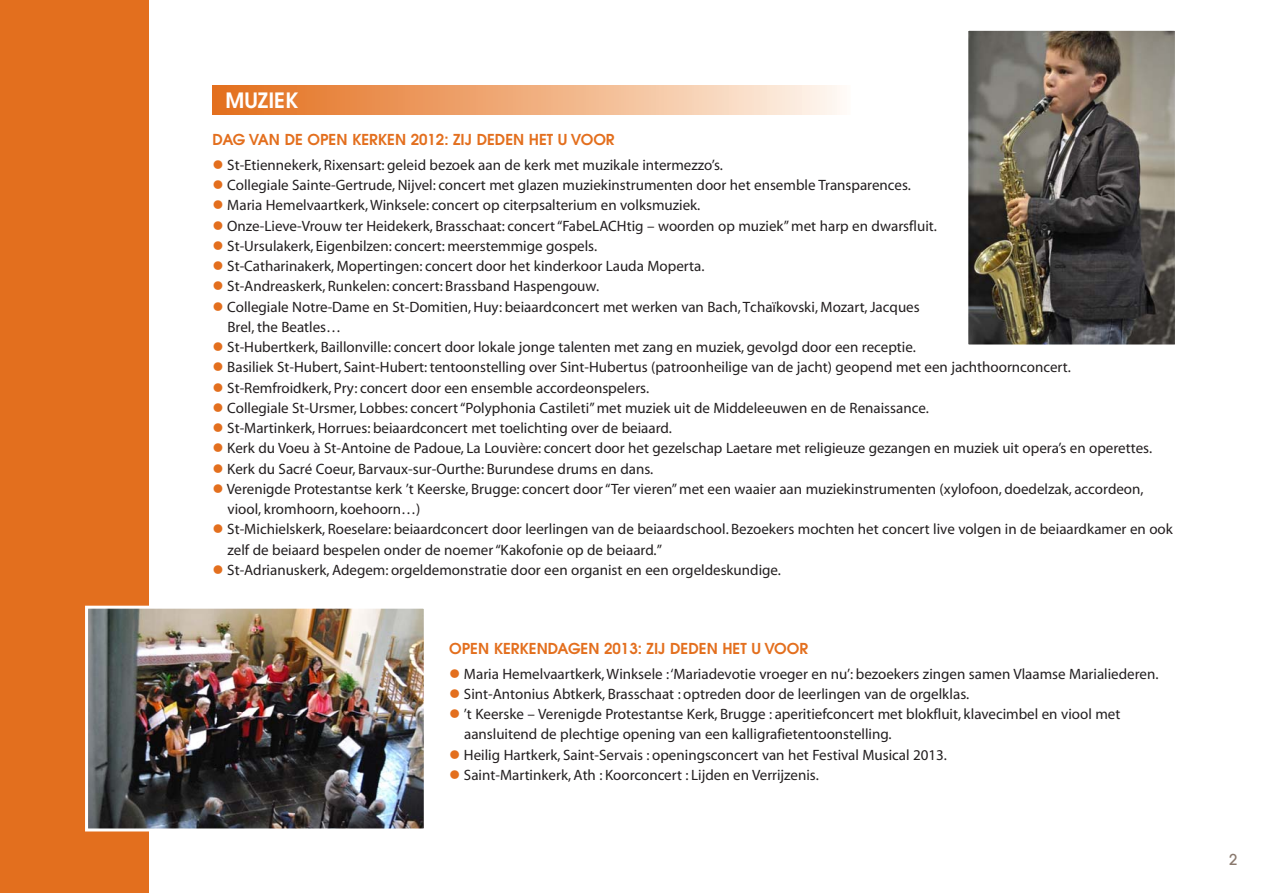
<style>
.page{position:relative;width:1263px;height:893px;background:#fff}
.page>*{position:absolute;margin:0;border:0;box-sizing:border-box;transform-origin:0 0}
.t1{font:600 21px "Avant Garde";color:#fff}
.t2{font:15px/20.2px "Myriad";color:#231f20}
.t3{font:600 15px "Avant Garde";color:#e36f1e}
.t4{font:500 15px "Avant Garde";color:#8a796e}
.s1{color:#e36f1e}
</style>
<div class="page">
<div style="left:213px;top:85px;width:637px;height:30px;background:linear-gradient(to right,#e36c17,#fef6ed)"></div>
<div style="left:0;top:0;width:149px;height:893px;background:#e36f1e"></div>
<img style="left:969px;top:32px;width:205px;height:311px">
<div style="left:965px;top:28px;width:213px;height:319px;border:3px solid #fff"></div>
<img style="left:89px;top:610px;width:334px;height:217px">
<div style="left:85px;top:606px;width:342px;height:225px;border:3px solid #fff"></div>
<h1 class="t1" style="left:226px;top:93px;width:74px">MUZIEK</h1>
<p class="t3" style="left:213px;top:134px;width:403px">DAG VAN DE OPEN KERKEN 2012: ZIJ DEDEN HET U VOOR</p>
<p class="t2" style="left:213px;top:156px;width:512px"><span class="s1">●</span> St-Etiennekerk, Rixensart: geleid bezoek aan de kerk met muzikale intermezzo’s.</p>
<p class="t2" style="left:213px;top:176px;width:700px"><span class="s1">●</span> Collegiale Sainte-Gertrude, Nijvel: concert met glazen muziekinstrumenten door het ensemble Transparences.</p>
<p class="t2" style="left:213px;top:196px;width:489px"><span class="s1">●</span> Maria Hemelvaartkerk, Winksele: concert op citerpsalterium en volksmuziek.</p>
<p class="t2" style="left:213px;top:217px;width:726px"><span class="s1">●</span> Onze-Lieve-Vrouw ter Heidekerk, Brasschaat: concert “FabeLACHtig – woorden op muziek” met harp en dwarsfluit.</p>
<p class="t2" style="left:213px;top:237px;width:386px"><span class="s1">●</span> St-Ursulakerk, Eigenbilzen: concert: meerstemmige gospels.</p>
<p class="t2" style="left:213px;top:257px;width:493px"><span class="s1">●</span> St-Catharinakerk, Mopertingen: concert door het kinderkoor Lauda Moperta.</p>
<p class="t2" style="left:213px;top:277px;width:388px"><span class="s1">●</span> St-Andreaskerk, Runkelen: concert: Brassband Haspengouw.</p>
<p class="t2" style="left:227px;top:298px;width:694px;text-indent:-15px"><span class="s1">●</span> Collegiale Notre-Dame en St-Domitien, Huy: beiaardconcert met werken van Bach, Tchaïkovski, Mozart, Jacques<br>Brel, the Beatles…</p>
<p class="t2" style="left:213px;top:338px;width:705px"><span class="s1">●</span> St-Hubertkerk, Baillonville: concert door lokale jonge talenten met zang en muziek, gevolgd door een receptie.</p>
<p class="t2" style="left:213px;top:358px;width:860px"><span class="s1">●</span> Basiliek St-Hubert, Saint-Hubert: tentoonstelling over Sint-Hubertus (patroonheilige van de jacht) geopend met een jachthoornconcert.</p>
<p class="t2" style="left:213px;top:379px;width:438px"><span class="s1">●</span> St-Remfroidkerk, Pry: concert door een ensemble accordeonspelers.</p>
<p class="t2" style="left:213px;top:399px;width:718px"><span class="s1">●</span> Collegiale St-Ursmer, Lobbes: concert “Polyphonia Castileti” met muziek uit de Middeleeuwen en de Renaissance.</p>
<p class="t2" style="left:213px;top:419px;width:461px"><span class="s1">●</span> St-Martinkerk, Horrues: beiaardconcert met toelichting over de beiaard.</p>
<p class="t2" style="left:213px;top:439px;width:941px"><span class="s1">●</span> Kerk du Voeu à St-Antoine de Padoue, La Louvière: concert door het gezelschap Laetare met religieuze gezangen en muziek uit opera’s en operettes.</p>
<p class="t2" style="left:213px;top:460px;width:442px"><span class="s1">●</span> Kerk du Sacré Coeur, Barvaux-sur-Ourthe: Burundese drums en dans.</p>
<p class="t2" style="left:227px;top:480px;width:918px;text-indent:-15px"><span class="s1">●</span> Verenigde Protestantse kerk ’t Keerske, Brugge: concert door “Ter vieren” met een waaier aan muziekinstrumenten (xylofoon, doedelzak, accordeon, viool, kromhoorn, koehoorn…)</p>
<p class="t2" style="left:227px;top:520px;width:947px;text-indent:-15px"><span class="s1">●</span> St-Michielskerk, Roeselare: beiaardconcert door leerlingen van de beiaardschool. Bezoekers mochten het concert live volgen in de beiaardkamer en ook zelf de beiaard bespelen onder de noemer “Kakofonie op de beiaard.”</p>
<p class="t2" style="left:213px;top:561px;width:570px"><span class="s1">●</span> St-Adrianuskerk, Adegem: orgeldemonstratie door een organist en een orgeldeskundige.</p>
<p class="t3" style="left:449px;top:643px;width:360px">OPEN KERKENDAGEN 2013: ZIJ DEDEN HET U VOOR</p>
<p class="t2" style="left:449px;top:665px;width:711px"><span class="s1">●</span> Maria Hemelvaartkerk, Winksele : ‘Mariadevotie vroeger en nu’: bezoekers zingen samen Vlaamse Marialiederen.</p>
<p class="t2" style="left:449px;top:685px;width:521px"><span class="s1">●</span> Sint-Antonius Abtkerk, Brasschaat : optreden door de leerlingen van de orgelklas.</p>
<p class="t2" style="left:464px;top:705px;width:658px;text-indent:-15px"><span class="s1">●</span> ’t Keerske – Verenigde Protestantse Kerk, Brugge : aperitiefconcert met blokfluit, klavecimbel en viool met aansluitend de plechtige opening van een kalligrafietentoonstelling.</p>
<p class="t2" style="left:449px;top:746px;width:499px"><span class="s1">●</span> Heilig Hartkerk, Saint-Servais : openingsconcert van het Festival Musical 2013.</p>
<p class="t2" style="left:449px;top:766px;width:371px"><span class="s1">●</span> Saint-Martinkerk, Ath : Koorconcert : Lijden en Verrijzenis.</p>
<p class="t4" style="left:1229px;top:854px;width:10px">2</p>
</div>
